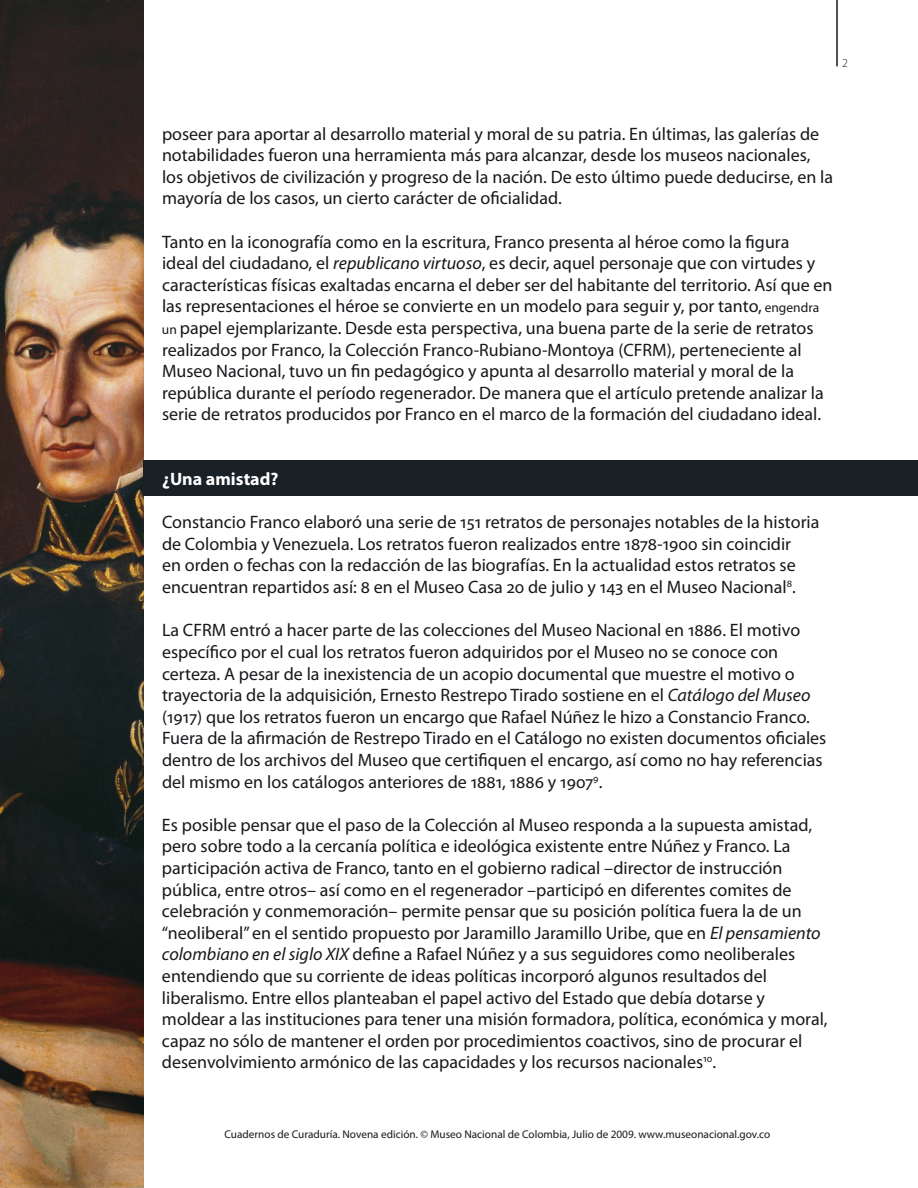
<style>
.page{position:relative;width:918px;height:1188px;background:#fff}
.page>*{position:absolute;margin:0;border:0;box-sizing:border-box;transform-origin:0 0}
.t1{font:18px/21.6px "Myriad Pro";color:#1a171c}
.t2{font:700 18px "Myriad Pro";color:#fff}
.t3{font:300 12px "Myriad Pro";color:#1a171c}
.t4{font:11.25px "Myriad Pro";color:#1a171c}
.s1{font-style:italic}
.s2{font-size:13.5px}
</style>
<div class="page">
<img style="left:0;top:0;width:144px;height:1188px">
<hr style="left:836px;top:0;width:2px;height:66px;background:#1a171c">
<div style="left:143px;top:460px;width:775px;height:36px;background:#192026"></div>
<p class="t3" style="left:842px;top:56px;width:7px">2</p>
<p class="t1" style="left:162px;top:122px;width:673px">poseer para aportar al desarrollo material y moral de su patria. En últimas, las galerías de notabilidades fueron una herramienta más para alcanzar, desde los museos nacionales, los objetivos de civilización y progreso de la nación. De esto último puede deducirse, en la mayoría de los casos, un cierto carácter de oficialidad.</p>
<p class="t1" style="left:162px;top:230px;width:672px">Tanto en la iconografía como en la escritura, Franco presenta al héroe como la figura<br>ideal del ciudadano, el <span class="s1">republicano virtuoso</span>, es decir, aquel personaje que con virtudes y características físicas exaltadas encarna el deber ser del habitante del territorio. Así que en las representaciones el héroe se convierte en un modelo para seguir y, por tanto, <span class="s2">engendra un</span> papel ejemplarizante. Desde esta perspectiva, una buena parte de la serie de retratos realizados por Franco, la Colección Franco-Rubiano-Montoya (CFRM), perteneciente al Museo Nacional, tuvo un fin pedagógico y apunta al desarrollo material y moral de la república durante el período regenerador. De manera que el artículo pretende analizar la serie de retratos producidos por Franco en el marco de la formación del ciudadano ideal.</p>
<p class="t2" style="left:162px;top:467px;width:118px">¿Una amistad?</p>
<p class="t1" style="left:162px;top:511px;width:659px">Constancio Franco elaboró una serie de 151 retratos de personajes notables de la historia de Colombia y Venezuela. Los retratos fueron realizados entre 1878-1900 sin coincidir<br>en orden o fechas con la redacción de las biografías. En la actualidad estos retratos se encuentran repartidos así: 8 en el Museo Casa 20 de julio y 143 en el Museo Nacional<sup>8</sup>.</p>
<p class="t1" style="left:162px;top:619px;width:666px">La CFRM entró a hacer parte de las colecciones del Museo Nacional en 1886. El motivo específico por el cual los retratos fueron adquiridos por el Museo no se conoce con certeza. A pesar de la inexistencia de un acopio documental que muestre el motivo o trayectoria de la adquisición, Ernesto Restrepo Tirado sostiene en el <span class="s1">Catálogo del Museo </span>(1917) que los retratos fueron un encargo que Rafael Núñez le hizo a Constancio Franco.<br>Fuera de la afirmación de Restrepo Tirado en el Catálogo no existen documentos oficiales dentro de los archivos del Museo que certifiquen el encargo, así como no hay referencias del mismo en los catálogos anteriores de 1881, 1886 y 1907<sup>9</sup>.</p>
<p class="t1" style="left:162px;top:814px;width:667px">Es posible pensar que el paso de la Colección al Museo responda a la supuesta amistad, pero sobre todo a la cercanía política e ideológica existente entre Núñez y Franco. La participación activa de Franco, tanto en el gobierno radical –director de instrucción pública, entre otros– así como en el regenerador –participó en diferentes comites de celebración y conmemoración– permite pensar que su posición política fuera la de un “neoliberal” en el sentido propuesto por Jaramillo Jaramillo Uribe, que en <span class="s1">El pensamiento colombiano en el siglo XIX</span> define a Rafael Núñez y a sus seguidores como neoliberales entendiendo que su corriente de ideas políticas incorporó algunos resultados del liberalismo. Entre ellos planteaban el papel activo del Estado que debía dotarse y moldear a las instituciones para tener una misión formadora, política, económica y moral, capaz no sólo de mantener el orden por procedimientos coactivos, sino de procurar el desenvolvimiento armónico de las capacidades y los recursos nacionales<sup>10</sup>.</p>
<p class="t4" style="left:225px;top:1128px;width:547px">Cuadernos de Curaduría. Novena edición. © Museo Nacional de Colombia, Julio de 2009. www.museonacional.gov.co</p>
</div>
